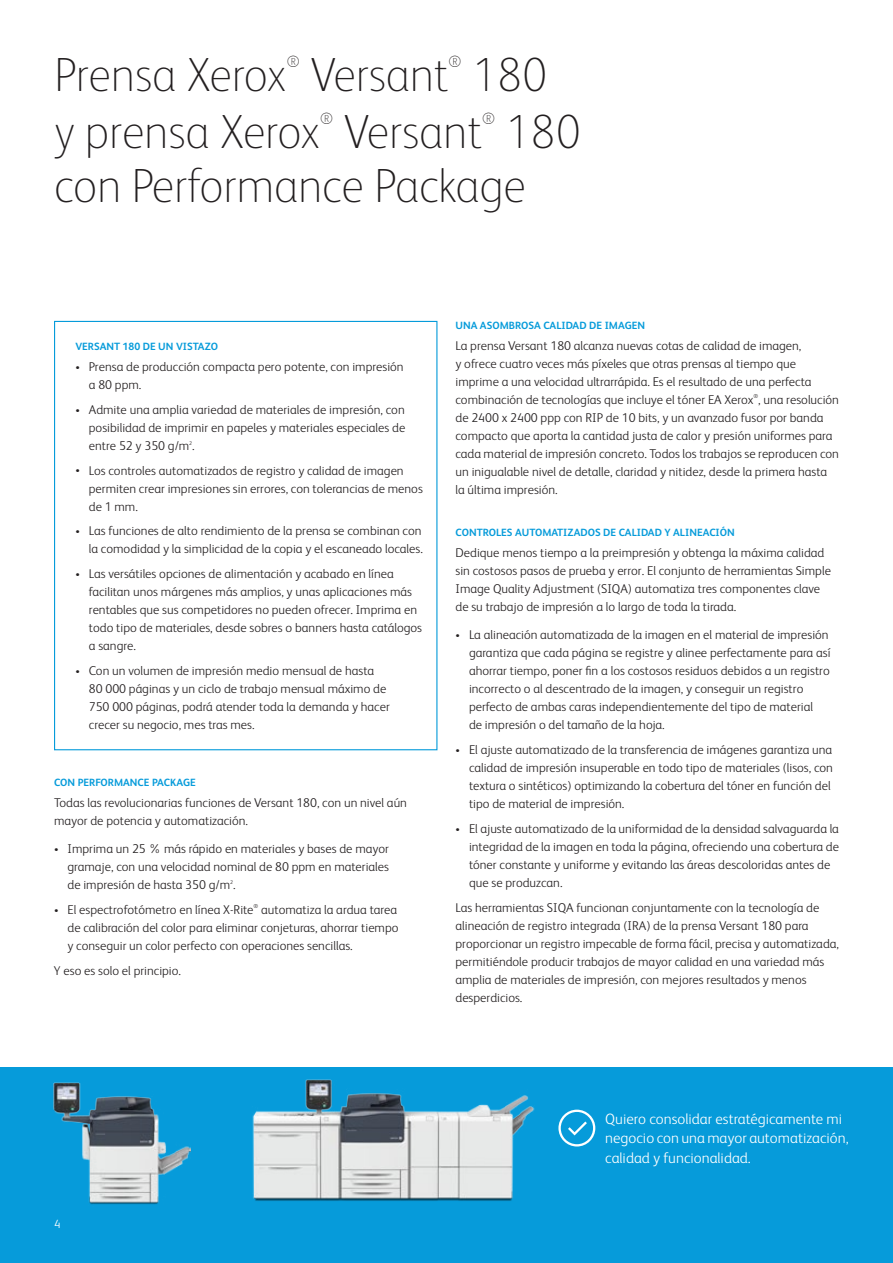
<style>
.page{position:relative;width:893px;height:1263px;background:#fff}
.page>*{position:absolute;margin:0;border:0;box-sizing:border-box;transform-origin:0 0}
.t1{font:100 48px/54px "Xerox Sans";letter-spacing:-.005em;color:#231f20}
.t2{font:100 16.2px "Xerox Sans";color:#231f20}
.t3{font:300 15px/19.5px "Xerox Sans";color:#fff}
.t4{font:300 12.75px/18px "Xerox Sans";color:#231f20}
.t5{font:300 12px "Xerox Sans";color:#fff}
.t6{font:700 10.5px "Xerox Sans";color:#069bda}
.t7{font:300 5.7px "Xerox Sans";color:#231f20}
.t8{font:300 5.4px "Xerox Sans";color:#231f20}
.s1{font-size:9px}
</style>
<div class="page">
<div style="left:0;top:1067px;width:893px;height:196px;background:#069bda"></div>
<img style="left:252px;top:1080px;width:283px;height:121px">
<img style="left:54px;top:1082px;width:136px;height:123px">
<svg style="left:558px;top:1110px;width:37px;height:36px"></svg>
<h1 class="t1" style="left:54px;top:45px;width:234px">Prensa Xerox</h1>
<p class="t2" style="left:287px;top:51px;width:14px">®</p>
<h1 class="t1" style="left:310px;top:45px;width:141px">Versant</h1>
<p class="t2" style="left:449px;top:51px;width:14px">®</p>
<h1 class="t1" style="left:472px;top:45px;width:77px">180</h1>
<h1 class="t1" style="left:54px;top:102px;width:268px">y prensa Xerox</h1>
<p class="t2" style="left:320px;top:108px;width:14px">®</p>
<h1 class="t1" style="left:343px;top:102px;width:141px">Versant</h1>
<p class="t2" style="left:482px;top:108px;width:14px">®</p>
<h1 class="t1" style="left:54px;top:102px;width:529px;text-indent:451px">180 con Performance Package</h1>
<p class="t6" style="left:75px;top:339px;width:144px">VERSANT 180 DE UN VISTAZO</p>
<p class="t4" style="left:89px;top:357px;width:316px;text-indent:-14px"><span class="s1">•</span> Prensa de producción compacta pero potente, con impresión a 80 ppm.</p>
<p class="t4" style="left:89px;top:400px;width:318px;text-align:justify;text-indent:-14px"><span class="s1">•</span> Admite una amplia variedad de materiales de impresión, con posibilidad de imprimir en papeles y materiales especiales de entre 52 y 350 g/m .</p>
<p class="t8" style="left:189px;top:439px;width:4px">2</p>
<p class="t4" style="left:89px;top:461px;width:335px;text-indent:-14px"><span class="s1">•</span> Los controles automatizados de registro y calidad de imagen permiten crear impresiones sin errores, con tolerancias de menos de 1 mm.</p>
<p class="t4" style="left:75px;top:521px;width:349px;text-align:right"><span class="s1">•</span> Las funciones de alto rendimiento de la prensa se combinan con la comodidad y la simplicidad de la copia y el escaneado locales.</p>
<p class="t4" style="left:89px;top:564px;width:335px;text-indent:-14px"><span class="s1">•</span> Las versátiles opciones de alimentación y acabado en línea facilitan unos márgenes más amplios, y unas aplicaciones más rentables que sus competidores no pueden ofrecer. Imprima en todo tipo de materiales, desde sobres o banners hasta catálogos a sangre.</p>
<p class="t4" style="left:89px;top:661px;width:302px;text-indent:-14px"><span class="s1">•</span> Con un volumen de impresión medio mensual de hasta 80 000 páginas y un ciclo de trabajo mensual máximo de 750 000 páginas, podrá atender toda la demanda y hacer crecer su negocio, mes tras mes.</p>
<p class="t6" style="left:54px;top:775px;width:143px">CON PERFORMANCE PACKAGE</p>
<p class="t4" style="left:54px;top:793px;width:354px">Todas las revolucionarias funciones de Versant 180, con un nivel aún mayor de potencia y automatización.</p>
<p class="t4" style="left:68px;top:839px;width:323px;text-align:justify;text-indent:-14px"><span class="s1">•</span> Imprima un 25 % más rápido en materiales y bases de mayor gramaje, con una velocidad nominal de 80 ppm en materiales de impresión de hasta 350 g/m .</p>
<p class="t8" style="left:230px;top:879px;width:4px">2</p>
<p class="t4" style="left:67px;top:900px;width:333px;text-align:justify;text-indent:-13px"><span class="s1">•</span> El espectrofotómetro en línea X-Rite<sup>®</sup> automatiza la ardua tarea de calibración del color para eliminar conjeturas, ahorrar tiempo y conseguir un color perfecto con operaciones sencillas.</p>
<p class="t4" style="left:54px;top:961px;width:129px">Y eso es solo el principio.</p>
<p class="t6" style="left:455px;top:318px;width:191px">UNA ASOMBROSA CALIDAD DE IMAGEN</p>
<p class="t4" style="left:455px;top:336px;width:385px">La prensa Versant 180 alcanza nuevas cotas de calidad de imagen,<br>y ofrece cuatro veces más píxeles que otras prensas al tiempo que imprime a una velocidad ultrarrápida. Es el resultado de una perfecta combinación de tecnologías que incluye el tóner EA Xerox , una resolución</p>
<p class="t7" style="left:753px;top:392px;width:6px">®</p>
<p class="t4" style="left:455px;top:408px;width:385px">de 2400 x 2400 ppp con RIP de 10 bits, y un avanzado fusor por banda compacto que aporta la cantidad justa de calor y presión uniformes para cada material de impresión concreto. Todos los trabajos se reproducen con un inigualable nivel de detalle, claridad y nitidez, desde la primera hasta la última impresión.</p>
<p class="t6" style="left:455px;top:525px;width:281px">CONTROLES AUTOMATIZADOS DE CALIDAD Y ALINEACIÓN</p>
<p class="t4" style="left:455px;top:543px;width:377px">Dedique menos tiempo a la preimpresión y obtenga la máxima calidad sin costosos pasos de prueba y error. El conjunto de herramientas Simple Image Quality Adjustment (SIQA) automatiza tres componentes clave de su trabajo de impresión a lo largo de toda la tirada.</p>
<p class="t4" style="left:469px;top:625px;width:363px;text-indent:-14px"><span class="s1">•</span> La alineación automatizada de la imagen en el material de impresión garantiza que cada página se registre y alinee perfectamente para así ahorrar tiempo, poner fin a los costosos residuos debidos a un registro incorrecto o al descentrado de la imagen, y conseguir un registro perfecto de ambas caras independientemente del tipo de material<br>de impresión o del tamaño de la hoja.</p>
<p class="t4" style="left:469px;top:740px;width:365px;text-indent:-14px"><span class="s1">•</span> El ajuste automatizado de la transferencia de imágenes garantiza una calidad de impresión insuperable en todo tipo de materiales (lisos, con textura o sintéticos) optimizando la cobertura del tóner en función del tipo de material de impresión.</p>
<p class="t4" style="left:469px;top:819px;width:372px;text-indent:-14px"><span class="s1">•</span> El ajuste automatizado de la uniformidad de la densidad salvaguarda la integridad de la imagen en toda la página, ofreciendo una cobertura de tóner constante y uniforme y evitando las áreas descoloridas antes de que se produzcan.</p>
<p class="t4" style="left:455px;top:898px;width:385px">Las herramientas SIQA funcionan conjuntamente con la tecnología de alineación de registro integrada (IRA) de la prensa Versant 180 para proporcionar un registro impecable de forma fácil, precisa y automatizada, permitiéndole producir trabajos de mayor calidad en una variedad más amplia de materiales de impresión, con mejores resultados y menos desperdicios.</p>
<p class="t5" style="left:54px;top:1216px;width:8px">4</p>
<p class="t3" style="left:605px;top:1108px;width:245px">Quiero consolidar estratégicamente mi negocio con una mayor automatización, calidad y funcionalidad.</p>
</div>
